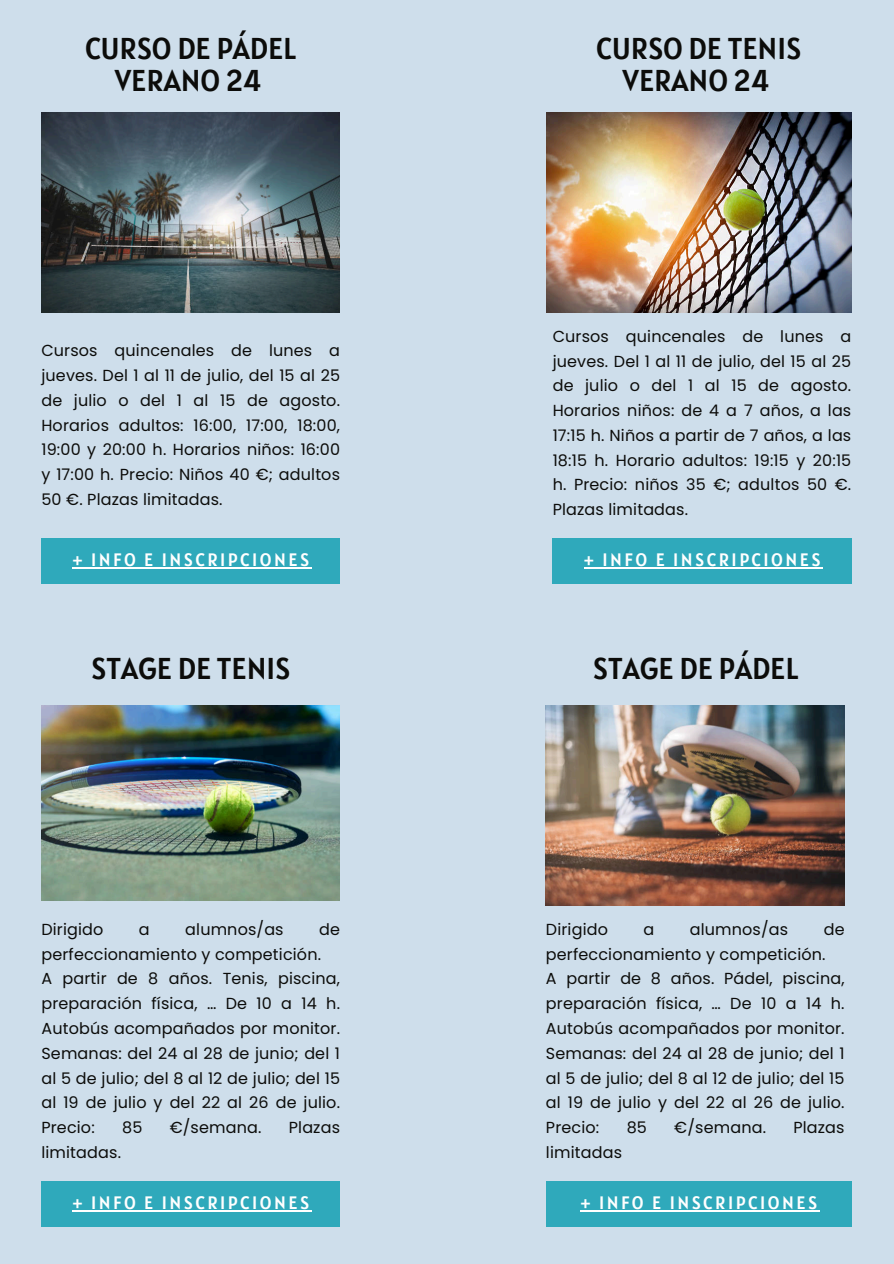
<style>
.page{position:relative;width:894px;height:1264px;background:#fff}
.page>*{position:absolute;margin:0;border:0;box-sizing:border-box;transform-origin:0 0}
.t1{font:30px/31.5px "Alatsi";color:#0c0c0a;text-align:center}
.t2{font:17.85px "Alatsi";letter-spacing:.14em;color:#fff}
.t3{font:15.9px/24.8px "Poppins";letter-spacing:.01em;color:#0c0c0a;text-align:justify}
</style>
<div class="page">
<div style="left:0;top:0;width:893px;height:1263px;background:#cedeeb"></div>
<img style="left:41px;top:113px;width:299px;height:199px">
<img style="left:546px;top:113px;width:305px;height:199px">
<div style="left:41px;top:538px;width:299px;height:45px;background:#2fa9bb"></div>
<hr style="left:72px;top:567px;width:66px;height:1px;background:#fff">
<hr style="left:138px;top:567px;width:173px;height:1px;background:#fff">
<div style="left:552px;top:538px;width:299px;height:45px;background:#2fa9bb"></div>
<hr style="left:583px;top:567px;width:66px;height:1px;background:#fff">
<hr style="left:649px;top:567px;width:173px;height:1px;background:#fff">
<div style="left:41px;top:1180px;width:299px;height:46px;background:#2fa9bb"></div>
<hr style="left:72px;top:1210px;width:239px;height:1px;background:#fff">
<div style="left:546px;top:1180px;width:305px;height:46px;background:#2fa9bb"></div>
<hr style="left:580px;top:1210px;width:239px;height:1px;background:#fff">
<img style="left:546px;top:706px;width:298px;height:199px">
<img style="left:41px;top:706px;width:299px;height:194px">
<h2 class="t1" style="left:85px;top:33px;width:213px">CURSO DE PÁDEL<br>VERANO 24</h2>
<h1 class="t1" style="left:596px;top:33px;width:206px">CURSO DE TENIS<br>VERANO 24</h1>
<p class="t3" style="left:41px;top:338px;width:300px">Cursos quincenales de lunes a jueves. Del 1 al 11 de julio, del 15 al 25 de julio o del 1 al 15 de agosto.<br>Horarios adultos: 16:00, 17:00, 18:00, 19:00 y 20:00 h. Horarios niños: 16:00 y 17:00 h. Precio: Niños 40 €; adultos 50 €. Plazas limitadas.</p>
<p class="t3" style="left:552px;top:324px;width:300px">Cursos quincenales de lunes a jueves. Del 1 al 11 de julio, del 15 al 25 de julio o del 1 al 15 de agosto.<br>Horarios niños: de 4 a 7 años, a las 17:15 h. Niños a partir de 7 años, a las 18:15 h. Horario adultos: 19:15 y 20:15 h. Precio: niños 35 €; adultos 50 €.<br>Plazas limitadas.</p>
<p class="t2" style="left:72px;top:548px;width:238px">+ INFO E INSCRIPCIONES</p>
<h2 class="t2" style="left:583px;top:548px;width:238px">+ INFO E INSCRIPCIONES</h2>
<h2 class="t1" style="left:91px;top:653px;width:200px">STAGE DE TENIS</h2>
<h1 class="t1" style="left:592px;top:653px;width:207px">STAGE DE PÁDEL</h1>
<p class="t3" style="left:41px;top:917px;width:63px">Dirigido</p>
<p class="t3" style="left:139px;top:917px;width:12px">a</p>
<p class="t3" style="left:185px;top:917px;width:100px">alumnos/as</p>
<p class="t3" style="left:41px;top:917px;width:300px;text-indent:278px">de perfeccionamiento y competición.</p>
<p class="t3" style="left:41px;top:966px;width:300px">A partir de 8 años. Tenis, piscina, preparación física, … De 10 a 14 h.<br>Autobús acompañados por monitor.<br>Semanas: del 24 al 28 de junio; del 1 al 5 de julio; del 8 al 12 de julio; del 15 al 19 de julio y del 22 al 26 de julio.<br>Precio:</p>
<p class="t3" style="left:122px;top:1115px;width:22px">85</p>
<p class="t3" style="left:170px;top:1115px;width:93px">€/semana.</p>
<p class="t3" style="left:289px;top:1115px;width:53px">Plazas</p>
<p class="t3" style="left:546px;top:917px;width:63px">Dirigido</p>
<p class="t3" style="left:643px;top:917px;width:12px">a</p>
<p class="t3" style="left:689px;top:917px;width:100px">alumnos/as</p>
<p class="t3" style="left:546px;top:917px;width:300px;text-indent:278px">de perfeccionamiento y competición.</p>
<h2 class="t3" style="left:546px;top:966px;width:300px">A partir de 8 años. Pádel, piscina, preparación física, … De 10 a 14 h.<br>Autobús acompañados por monitor.<br>Semanas: del 24 al 28 de junio; del 1 al 5 de julio; del 8 al 12 de julio; del 15 al 19 de julio y del 22 al 26 de julio.<br>Precio:</h2>
<h2 class="t3" style="left:626px;top:1115px;width:22px">85</h2>
<h2 class="t3" style="left:674px;top:1115px;width:93px">€/semana.</h2>
<h2 class="t3" style="left:793px;top:1115px;width:53px">Plazas</h2>
<p class="t3" style="left:41px;top:1139px;width:81px">limitadas.</p>
<h2 class="t3" style="left:546px;top:1139px;width:78px">limitadas</h2>
<h1 class="t2" style="left:72px;top:1191px;width:238px">+ INFO E INSCRIPCIONES</h1>
<p class="t2" style="left:580px;top:1191px;width:238px">+ INFO E INSCRIPCIONES</p>
</div>
